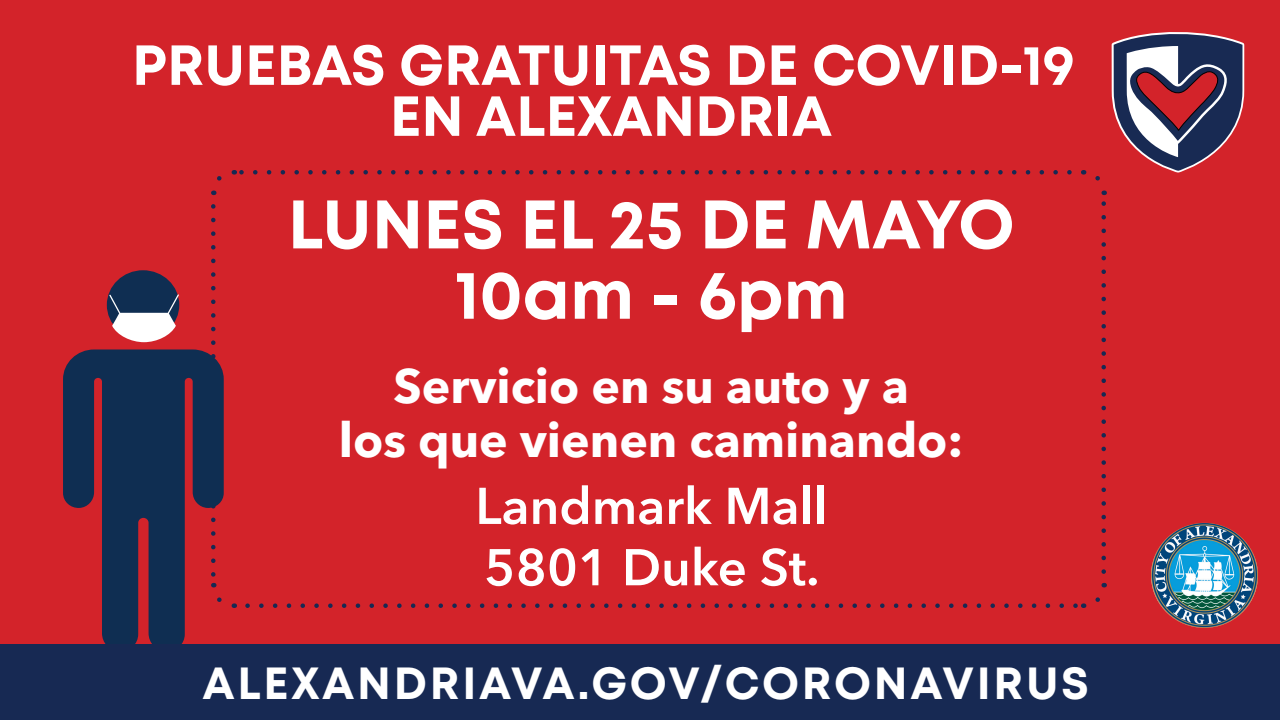
<style>
.page{position:relative;width:1280px;height:720px;background:#d3232a}
.page>*{position:absolute;margin:0;border:0;box-sizing:border-box;transform-origin:0 0}
.t1{font:700 68.5px "Mont";color:#fff}
.t2{font:700 56.3px/51px "Mont";color:#fff;text-align:center}
.t3{font:600 51.1px/61.3px "Avenir Next LT Pro";color:#fff}
.t4{font:700 48px/54.3px "Avenir Next LT Pro";color:#fff;text-align:center}
.t5{font:700 45px "Mont";letter-spacing:.06em;color:#fff}
</style>
<div class="page">
<svg style="left:248px;top:603px;width:828px;height:5px"></svg>
<svg style="left:241px;top:170px;width:828px;height:5px"></svg>
<svg style="left:211px;top:176px;width:11px;height:19px"></svg>
<svg style="left:211px;top:206px;width:5px;height:58px"></svg>
<svg style="left:231px;top:603px;width:4px;height:5px"></svg>
<svg style="left:1095px;top:583px;width:12px;height:19px"></svg>
<svg style="left:1101px;top:191px;width:5px;height:381px"></svg>
<svg style="left:1083px;top:170px;width:17px;height:11px"></svg>
<svg style="left:63px;top:270px;width:161px;height:374px;fill:#0f2e52"></svg>
<svg style="left:109px;top:294px;width:70px;height:48px;background:#968b9b"></svg>
<div style="left:0;top:644px;width:1280px;height:76px;background:#172953"></div>
<img style="left:1151px;top:523px;width:107px;height:105px">
<svg style="left:1111px;top:32px;width:134px;height:141px"></svg>
<p class="t2" style="left:132px;top:40px;width:944px">PRUEBAS GRATUITAS DE COVID-19<br>EN ALEXANDRIA</p>
<p class="t1" style="left:288px;top:180px;width:728px">LUNES EL 25 DE MAYO</p>
<p class="t1" style="left:455px;top:250px;width:395px">10am - 6pm</p>
<p class="t4" style="left:339px;top:359px;width:626px">Servicio en su auto y a<br>los que vienen caminando:</p>
<p class="t3" style="left:475px;top:475px;width:353px">Landmark Mall<br>5801 Duke St.</p>
<p class="t5" style="left:202px;top:654px;width:888px">ALEXANDRIAVA.GOV/CORONAVIRUS</p>
</div>
